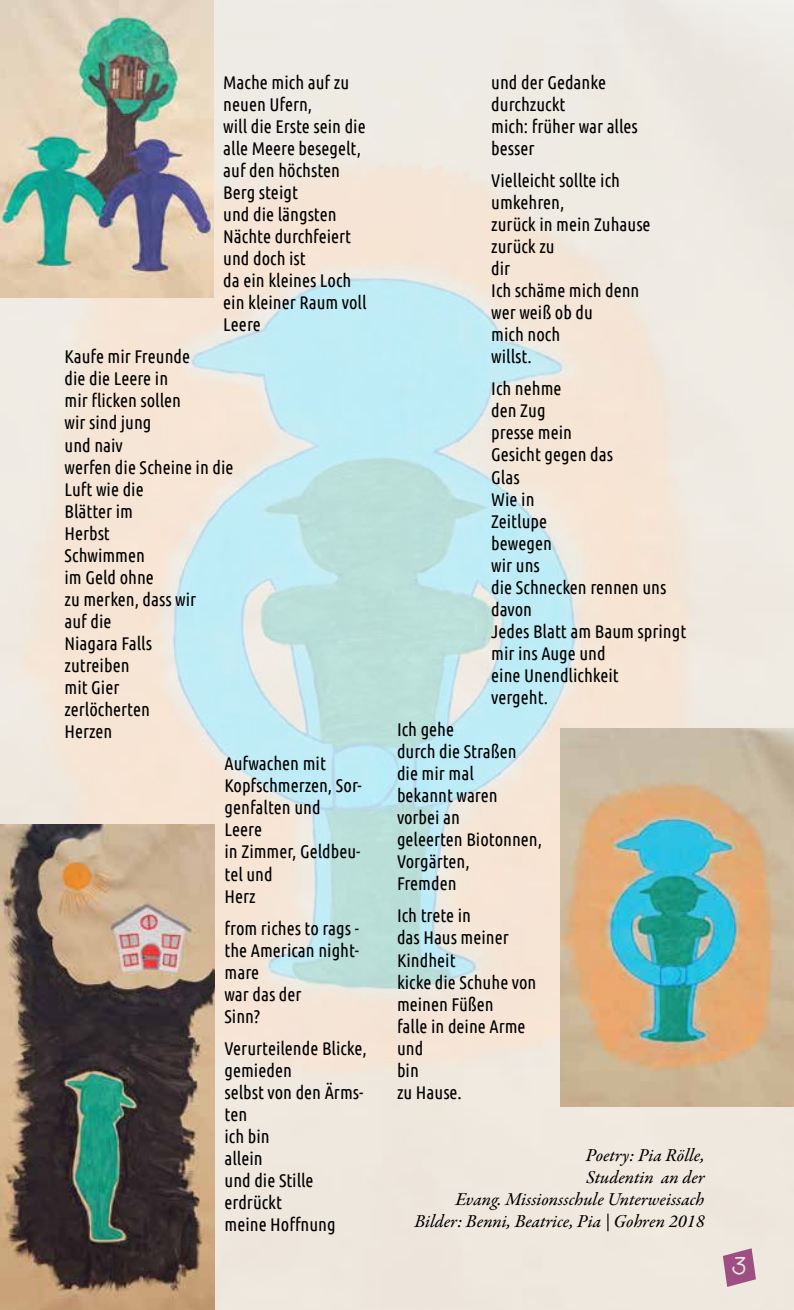
<style>
.page{position:relative;width:794px;height:1310px;background:#fff}
.page>*{position:absolute;margin:0;border:0;box-sizing:border-box;transform-origin:0 0}
.t1{font:21px "Agilo Handwriting";color:#fff}
.t2{font:18.38px/22.1px "Ubuntu Condensed";color:#000}
.t3{font:18.38px/22.1px "Garamond Premr Pro Med It";color:#000;text-align:right}
</style>
<div class="page">
<img style="left:0;top:0;width:794px;height:1310px">
<img style="left:0;top:0;width:213px;height:298px">
<img style="left:0;top:824px;width:215px;height:486px">
<img style="left:561px;top:728px;width:233px;height:378px">
<p class="t2" style="left:223px;top:70px;width:145px">Mache mich auf zu neuen Ufern,<br>will die Erste sein die alle Meere besegelt, auf den höchsten<br>Berg steigt<br>und die längsten<br>Nächte durchfeiert und doch ist<br>da ein kleines Loch ein kleiner Raum voll<br>Leere</p>
<p class="t2" style="left:64px;top:345px;width:170px">Kaufe mir Freunde<br>die die Leere in<br>mir flicken sollen<br>wir sind jung<br>und naiv<br>werfen die Scheine in die<br>Luft wie die<br>Blätter im<br>Herbst<br>Schwimmen<br>im Geld ohne<br>zu merken, dass wir<br>auf die<br>Niagara Falls<br>zutreiben<br>mit Gier<br>zerlöcherten<br>Herzen</p>
<p class="t2" style="left:224px;top:752px;width:139px">Aufwachen mit<br>Kopfschmerzen, Sor&shy;genfalten und<br>Leere<br>in Zimmer, Geldbeu&shy;tel und<br>Herz</p>
<p class="t2" style="left:224px;top:916px;width:136px">from riches to rags - the American night&shy;mare<br>war das der<br>Sinn?</p>
<p class="t2" style="left:224px;top:1036px;width:144px">Verurteilende Blicke, gemieden<br>selbst von den Ärms&shy;ten<br>ich bin<br>allein<br>und die Stille erdrückt<br>meine Hoffnung</p>
<p class="t2" style="left:491px;top:70px;width:148px">und der Gedanke durchzuckt<br>mich: früher war alles besser</p>
<p class="t2" style="left:491px;top:169px;width:161px">Vielleicht sollte ich umkehren,<br>zurück in mein Zuhause zurück zu<br>dir<br>Ich schäme mich denn wer weiß ob du<br>mich noch<br>willst.</p>
<p class="t2" style="left:491px;top:377px;width:196px">Ich nehme<br>den Zug<br>presse mein<br>Gesicht gegen das<br>Glas<br>Wie in<br>Zeitlupe<br>bewegen<br>wir uns<br>die Schnecken rennen uns davon<br>Jedes Blatt am Baum springt mir ins Auge und<br>eine Unendlichkeit<br>vergeht.</p>
<p class="t2" style="left:397px;top:718px;width:147px">Ich gehe<br>durch die Straßen die mir mal<br>bekannt waren vorbei an<br>geleerten Biotonnen,<br>Vorgärten,<br>Fremden</p>
<p class="t2" style="left:397px;top:904px;width:141px">Ich trete in<br>das Haus meiner<br>Kindheit<br>kicke die Schuhe von meinen Füßen<br>falle in deine Arme und<br>bin<br>zu Hause.</p>
<p class="t3" style="left:414px;top:1144px;width:291px">Poetry: Pia Rölle,<br>Studentin an der<br>Evang. Missionsschule Unterweissach<br>Bilder: Benni, Beatrice, Pia | Gohren 2018</p>
<p class="t1" style="left:732px;top:1254px;width:15px">3</p>
</div>
